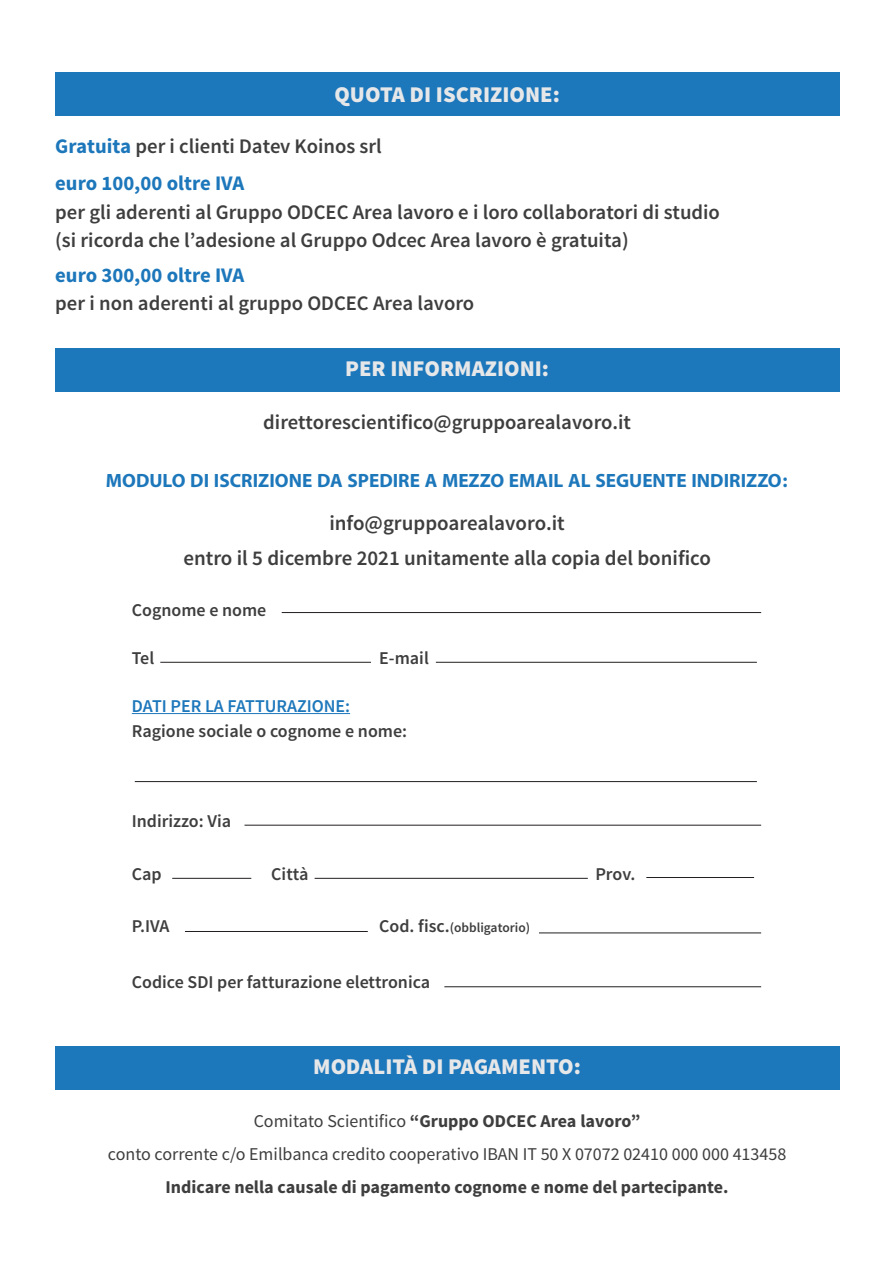
<style>
.page{position:relative;width:893px;height:1263px;background:#fff}
.page>*{position:absolute;margin:0;border:0;box-sizing:border-box;transform-origin:0 0}
.t1{font:700 27px "Myriad Arabic";color:#1d77bb}
.t2{font:900 22.5px "Source Sans Pro";color:#e6e7e9}
.t3{font:600 21px/34.5px "Source Sans Pro";color:#3e3e3f;text-align:center}
.t4{font:600 20.7px/28.5px "Source Sans Pro";color:#3e3e3f}
.t5{font:700 20.7px/37.5px "Source Sans Pro";color:#1d77bb}
.t6{font:18px/33px "Source Sans Pro";color:#3e3e3f;text-align:center}
.t7{font:600 18px "Source Sans Pro";color:#3e3e3f}
.t8{font:700 18px "Source Sans Pro";color:#3e3e3f}
.t9{font:600 18px "Source Sans Pro";color:#1d77bb}
.t10{font:600 13.5px "Source Sans Pro";color:#3e3e3f}
.s1{font-weight:600;color:#3e3e3f}
.s2{font-size:18px}
.s3{font-weight:700}
</style>
<div class="page">
<div style="left:55px;top:72px;width:785px;height:44px;background:#1d77bb"></div>
<div style="left:55px;top:348px;width:785px;height:44px;background:#1d77bb"></div>
<div style="left:55px;top:1046px;width:785px;height:44px;background:#1d77bb"></div>
<hr style="left:132px;top:713px;width:218px;height:1px;background:#1d77bb">
<hr style="left:135px;top:781px;width:622px;height:1px;background:#231f20">
<hr style="left:244px;top:825px;width:517px;height:1px;background:#231f20">
<hr style="left:172px;top:878px;width:79px;height:1px;background:#231f20">
<hr style="left:185px;top:931px;width:183px;height:1px;background:#231f20">
<hr style="left:444px;top:986px;width:317px;height:1px;background:#231f20">
<hr style="left:539px;top:933px;width:222px;height:1px;background:#231f20">
<hr style="left:315px;top:878px;width:273px;height:1px;background:#231f20">
<hr style="left:282px;top:612px;width:479px;height:1px;background:#231f20">
<hr style="left:160px;top:662px;width:211px;height:1px;background:#231f20">
<hr style="left:436px;top:662px;width:321px;height:1px;background:#231f20">
<hr style="left:646px;top:877px;width:108px;height:1px;background:#231f20">
<p class="t2" style="left:334px;top:80px;width:227px">QUOTA DI ISCRIZIONE:</p>
<p class="t5" style="left:55px;top:128px;width:328px">Gratuita <span class="s1">per i clienti Datev Koinos srl </span>euro 100,00 oltre IVA</p>
<p class="t4" style="left:55px;top:198px;width:666px">per gli aderenti al Gruppo ODCEC Area lavoro e i loro collaboratori di studio (si ricorda che l’adesione al Gruppo Odcec Area lavoro è gratuita)</p>
<p class="t5" style="left:55px;top:257px;width:190px">euro 300,00 oltre IVA</p>
<p class="t4" style="left:55px;top:290px;width:421px">per i non aderenti al gruppo ODCEC Area lavoro</p>
<p class="t2" style="left:345px;top:354px;width:206px">PER INFORMAZIONI:</p>
<p class="t4" style="left:263px;top:408px;width:369px">direttorescientifico@gruppoarealavoro.it</p>
<h1 class="t1" style="left:106px;top:462px;width:684px">MODULO DI ISCRIZIONE DA SPEDIRE A MEZZO EMAIL AL SEGUENTE INDIRIZZO:</h1>
<p class="t3" style="left:183px;top:507px;width:529px">info@gruppoarealavoro.it<br>entro il 5 dicembre 2021 unitamente alla copia del bonifico</p>
<p class="t7" style="left:132px;top:598px;width:136px">Cognome e nome</p>
<p class="t7" style="left:132px;top:646px;width:24px">Tel</p>
<p class="t7" style="left:379px;top:646px;width:51px">E-mail</p>
<p class="t9" style="left:132px;top:694px;width:220px">DATI PER LA FATTURAZIONE:</p>
<p class="t7" style="left:132px;top:720px;width:277px">Ragione sociale o cognome e nome:</p>
<p class="t7" style="left:132px;top:810px;width:101px">Indirizzo: Via</p>
<p class="t7" style="left:132px;top:862px;width:31px">Cap</p>
<p class="t7" style="left:271px;top:862px;width:39px">Città</p>
<p class="t7" style="left:595px;top:862px;width:41px">Prov.</p>
<p class="t7" style="left:132px;top:915px;width:39px">P.IVA</p>
<p class="t10" style="left:379px;top:919px;width:152px"><span class="s2">Cod. fisc.</span>(obbligatorio)</p>
<p class="t7" style="left:132px;top:970px;width:300px">Codice SDI per fatturazione elettronica</p>
<p class="t2" style="left:313px;top:1052px;width:269px">MODALITÀ DI PAGAMENTO:</p>
<p class="t6" style="left:108px;top:1104px;width:680px">Comitato Scientifico <span class="s3">“Gruppo ODCEC Area lavoro”<br></span>conto corrente c/o Emilbanca credito cooperativo IBAN IT 50 X 07072 02410 000 000 413458</p>
<p class="t8" style="left:166px;top:1175px;width:565px">Indicare nella causale di pagamento cognome e nome del partecipante.</p>
</div>
